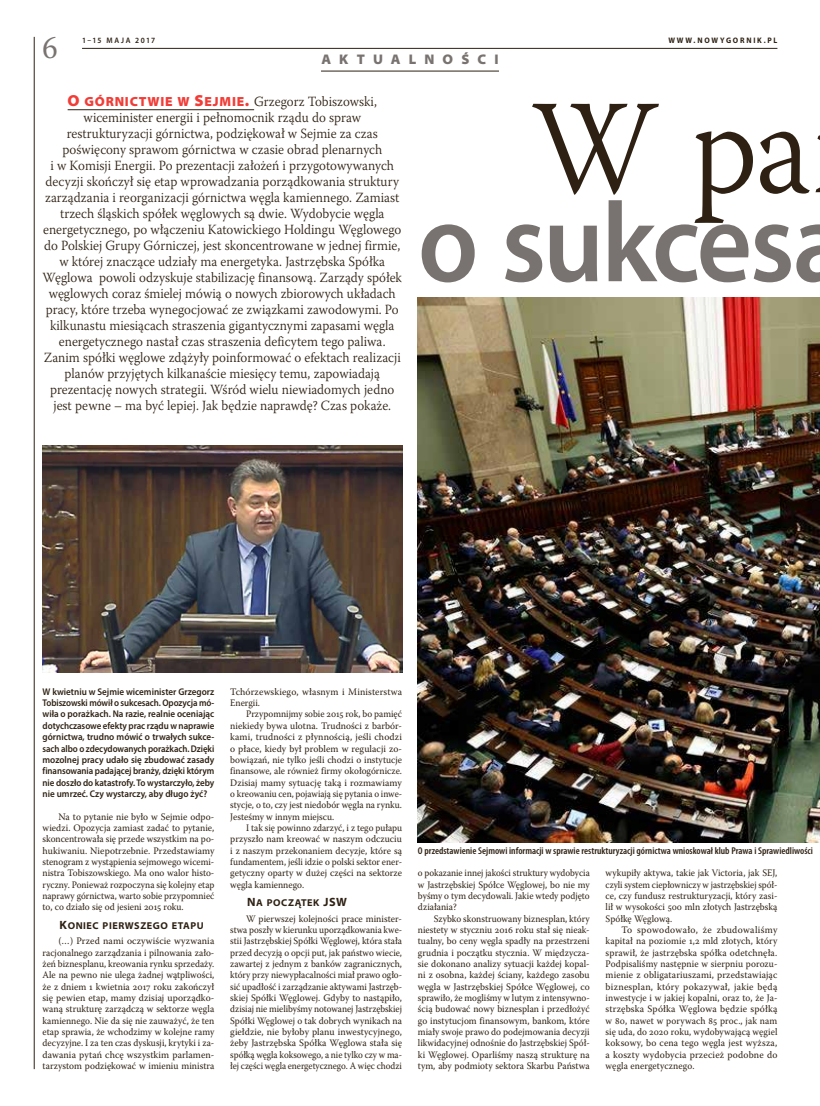
<style>
.page{position:relative;width:820px;height:1106px;background:#fff}
.page>*{position:absolute;margin:0;border:0;box-sizing:border-box;transform-origin:0 0}
.t1{font:300 134px "Warnock Pro";color:#2e2113;scale:.94 1}
.t2{font:600 114px "Myriad Pro";letter-spacing:-.025em;color:#787370;scale:.94 1}
.t3{font:32px "Warnock Pro";color:#787370;scale:.94 1}
.t4{font:300 14px/16px "Warnock Pro";color:#2e2113;text-align:center;scale:.94 1}
.t5{font:900 semi-expanded 14px "Myriad Pro";letter-spacing:.61em;color:#787370;scale:.94 1}
.t6{font:10px "Myriad Pro Bold Semi Ext SC830";letter-spacing:.06em;color:#2e2113;scale:.94 1}
.t7{font:9.9px/11.3px "Warnock Pro";color:#2e2113;text-align:justify}
.t8{font:9.9px/11.3px "Warnock Pro";color:#2e2113;text-align:justify;scale:.95 1}
.t9{font:9.9px/11.3px "Warnock Pro";color:#2e2113;text-align:justify;scale:.94 1}
.t10{font:9.9px/11.3px "Warnock Pro";color:#2e2113;text-align:justify;scale:.93 1}
.t11{font:9.9px/11.3px "Warnock Pro";color:#2e2113;text-align:justify;scale:.92 1}
.t12{font:600 condensed 9.9px "Myriad Pro";color:#2e2113;scale:1.04 1}
.t13{font:600 9.7px/11.3px "Myriad Pro";color:#2e2113;text-align:justify;scale:.94 1}
.t14{font:700 8px "Myriad Pro";letter-spacing:.235em;color:#2e2113;scale:.94 1}
.t15{font:600 8px "Myriad Pro";letter-spacing:.205em;color:#2e2113;scale:.94 1}
.s1{font-family:"Myriad Pro Black Semi Ext SC830";font-weight:400;font-size:16px;color:#f13d37}
.s2{font-family:"Myriad Pro Black Semi Ext SC830";font-weight:400;font-size:13.3px;color:#f13d37}
.s3{font-size:12px}
</style>
<div class="page">
<hr style="left:321px;top:71px;width:178px;height:1px;background:#2e2113">
<hr style="left:82px;top:48px;width:695px;height:1px;background:#2e2113">
<hr style="left:34px;top:37px;width:1px;height:1032px;background:#2e2113">
<hr style="left:68px;top:110px;width:186px;height:1px;background:#2e2113">
<img style="left:418px;top:298px;width:401px;height:544px">
<img style="left:43px;top:445px;width:359px;height:227px">
<h3 class="t3" style="left:43px;top:28px;width:18px">6</h3>
<p class="t14" style="left:668px;top:35px;width:117px">WWW.NOWYGORNIK.PL</p>
<p class="t15" style="left:82px;top:35px;width:79px">1–15 MAJA 2017</p>
<p class="t5" style="left:321px;top:51px;width:190px">AKTUALNOŚCI</p>
<p class="t4" style="left:43px;top:93px;width:383px"><span class="s1">O</span> <span class="s2">GÓRNICTWIE W</span> <span class="s1">S</span><span class="s2">EJMIE</span><span class="s1">.</span> Grzegorz Tobiszowski, wiceminister energii i pełnomocnik rządu do spraw restrukturyzacji górnictwa, podziękował w Sejmie za czas poświęcony sprawom górnictwa w czasie obrad plenarnych<br>i w Komisji Energii. Po prezentacji założeń i przygotowywanych decyzji skończył się etap wprowadzania porządkowania struktury zarządzania i reorganizacji górnictwa węgla kamiennego. Zamiast trzech śląskich spółek węglowych są dwie. Wydobycie węgla energetycznego, po włączeniu Katowickiego Holdingu Węglowego do Polskiej Grupy Górniczej, jest skoncentrowane w jednej firmie, w której znaczące udziały ma energetyka. Jastrzębska Spółka Węglowa powoli odzyskuje stabilizację finansową. Zarządy spółek węglowych coraz śmielej mówią o nowych zbiorowych układach pracy, które trzeba wynegocjować ze związkami zawodowymi. Po kilkunastu miesiącach straszenia gigantycznymi zapasami węgla energetycznego nastał czas straszenia deficytem tego paliwa.<br>Zanim spółki węglowe zdążyły poinformować o efektach realizacji planów przyjętych kilkanaście miesięcy temu, zapowiadają prezentację nowych strategii. Wśród wielu niewiadomych jedno jest pewne – ma być lepiej. Jak będzie naprawdę? Czas pokaże.</p>
<h1 class="t1" style="left:530px;top:67px;width:300px">W pa</h1>
<h2 class="t2" style="left:418px;top:170px;width:458px">o sukcesa</h2>
<p class="t13" style="left:43px;top:685px;width:184px">W kwietniu w Sejmie wiceminister Grzegorz Tobiszowski mówił o sukcesach. Opozycja mó&shy;wiła o porażkach. Na razie, realnie oceniając dotychczasowe efekty prac rządu w naprawie górnictwa, trudno mówić o trwałych sukce&shy;sach albo o zdecydowanych porażkach. Dzięki mozolnej pracy udało się zbudować zasady finansowania padającej branży, dzięki którym nie doszło do katastrofy. To wystarczyło, żeby nie umrzeć. Czy wystarczy, aby długo żyć?</p>
<p class="t8" style="left:43px;top:810px;width:182px;text-indent:16px">Na to pytanie nie było w Sejmie odpo&shy;wiedzi. Opozycja zamiast zadać to pytanie, skoncentrowała się przede wszystkim na po&shy;hukiwaniu. Niepotrzebnie. Przedstawiamy stenogram z wystąpienia sejmowego wicemi&shy;nistra Tobiszowskiego. Ma ono walor histo&shy;ryczny. Ponieważ rozpoczyna się kolejny etap naprawy górnictwa, warto sobie przypomnieć to, co działo się od jesieni 2015 roku.</p>
<p class="t6" style="left:60px;top:919px;width:155px"><span class="s3">K</span>ONIEC PIERWSZEGO ETAPU</p>
<p class="t7" style="left:43px;top:935px;width:173px;text-indent:16px">(…) Przed nami oczywiście wyzwania racjonalnego zarządzania i pilnowania zało&shy;żeń biznesplanu, kreowania rynku sprzedaży.<br>Ale na pewno nie ulega żadnej wątpliwości, że z dniem 1 kwietnia 2017 roku zakończył się pewien etap, mamy dzisiaj uporządko&shy;waną strukturę zarządczą w sektorze węgla kamiennego. Nie da się nie zauważyć, że ten etap sprawia, że wchodzimy w kolejne ramy decyzyjne. I za ten czas dyskusji, krytyki i za&shy;dawania pytań chcę wszystkim parlamen&shy;tarzystom podziękować w imieniu ministra</p>
<p class="t7" style="left:230px;top:685px;width:173px">Tchórzewskiego, własnym i Ministerstwa<br>Energii.</p>
<p class="t10" style="left:230px;top:708px;width:186px;text-indent:16px">Przypomnijmy sobie 2015 rok, bo pamięć niekiedy bywa ulotna. Trudności z barbór&shy;kami, trudności z płynnością, jeśli chodzi o płace, kiedy był problem w regulacji zo&shy;bowiązań, nie tylko jeśli chodzi o instytucje finansowe, ale również firmy okołogórnicze.<br>Dzisiaj mamy sytuację taką i rozmawiamy o kreowaniu cen, pojawiają się pytania o inwe&shy;stycje, o to, czy jest niedobór węgla na rynku.<br>Jesteśmy w innym miejscu.</p>
<p class="t10" style="left:230px;top:821px;width:186px;text-indent:16px">I tak się powinno zdarzyć, i z tego pułapu przyszło nam kreować w naszym odczuciu i z naszym przekonaniem decyzje, które są fundamentem, jeśli idzie o polski sektor ener&shy;getyczny oparty w dużej części na sektorze węgla kamiennego.</p>
<p class="t6" style="left:247px;top:897px;width:98px"><span class="s3">N</span>A POCZĄTEK <span class="s3">JSW</span></p>
<p class="t8" style="left:230px;top:912px;width:182px;text-indent:16px">W pierwszej kolejności prace minister&shy;stwa poszły w kierunku uporządkowania kwe&shy;stii Jastrzębskiej Spółki Węglowej, która stała przed decyzją o opcji put, jak państwo wiecie, zawartej z jednym z banków zagranicznych, który przy niewypłacalności miał prawo ogło&shy;sić upadłość i zarządzanie aktywami Jastrzęb&shy;skiej Spółki Węglowej. Gdyby to nastąpiło, dzisiaj nie mielibyśmy notowanej Jastrzębskiej Spółki Węglowej o tak dobrych wynikach na giełdzie, nie byłoby planu inwestycyjnego, żeby Jastrzębska Spółka Węglowa stała się spółką węgla koksowego, a nie tylko czy w ma&shy;łej części węgla energetycznego. A więc chodzi</p>
<p class="t12" style="left:418px;top:845px;width:381px">O przedstawienie Sejmowi informacji w sprawie restrukturyzacji górnictwa wnioskował klub Prawa i Sprawiedliwości</p>
<p class="t11" style="left:418px;top:867px;width:188px">o pokazanie innej jakości struktury wydobycia w Jastrzębskiej Spółce Węglowej, bo nie my byśmy o tym decydowali. Jakie wtedy podjęto działania?</p>
<p class="t9" style="left:418px;top:912px;width:184px;text-indent:16px">Szybko skonstruowany biznesplan, który niestety w styczniu 2016 roku stał się nieak&shy;tualny, bo ceny węgla spadły na przestrzeni grudnia i początku stycznia. W międzycza&shy;sie dokonano analizy sytuacji każdej kopal&shy;ni z osobna, każdej ściany, każdego zasobu węgla w Jastrzębskiej Spółce Węglowej, co sprawiło, że mogliśmy w lutym z intensywno&shy;ścią budować nowy biznesplan i przedłożyć go instytucjom finansowym, bankom, które miały swoje prawo do podejmowania decyzji likwidacyjnej odnośnie do Jastrzębskiej Spół&shy;ki Węglowej. Oparliśmy naszą strukturę na tym, aby podmioty sektora Skarbu Państwa</p>
<p class="t9" style="left:605px;top:867px;width:184px">wykupiły aktywa, takie jak Victoria, jak SEJ, czyli system ciepłowniczy w jastrzębskiej spół&shy;ce, czy fundusz restrukturyzacji, który zasi&shy;lił w wysokości 500 mln złotych Jastrzębską Spółkę Węglową.</p>
<p class="t7" style="left:605px;top:924px;width:173px;text-indent:16px">To spowodowało, że zbudowaliśmy kapitał na poziomie 1,2 mld złotych, który sprawił, że jastrzębska spółka odetchnęła.<br>Podpisaliśmy następnie w sierpniu porozu&shy;mienie z obligatariuszami, przedstawiając biznesplan, który pokazywał, jakie będą inwestycje i w jakiej kopalni, oraz to, że Ja&shy;strzębska Spółka Węglowa będzie spółką w 80, nawet w porywach 85 proc., jak nam się uda, do 2020 roku, wydobywającą węgiel koksowy, bo cena tego węgla jest wyższa, a koszty wydobycia przecież podobne do węgla energetycznego.</p>
</div>
